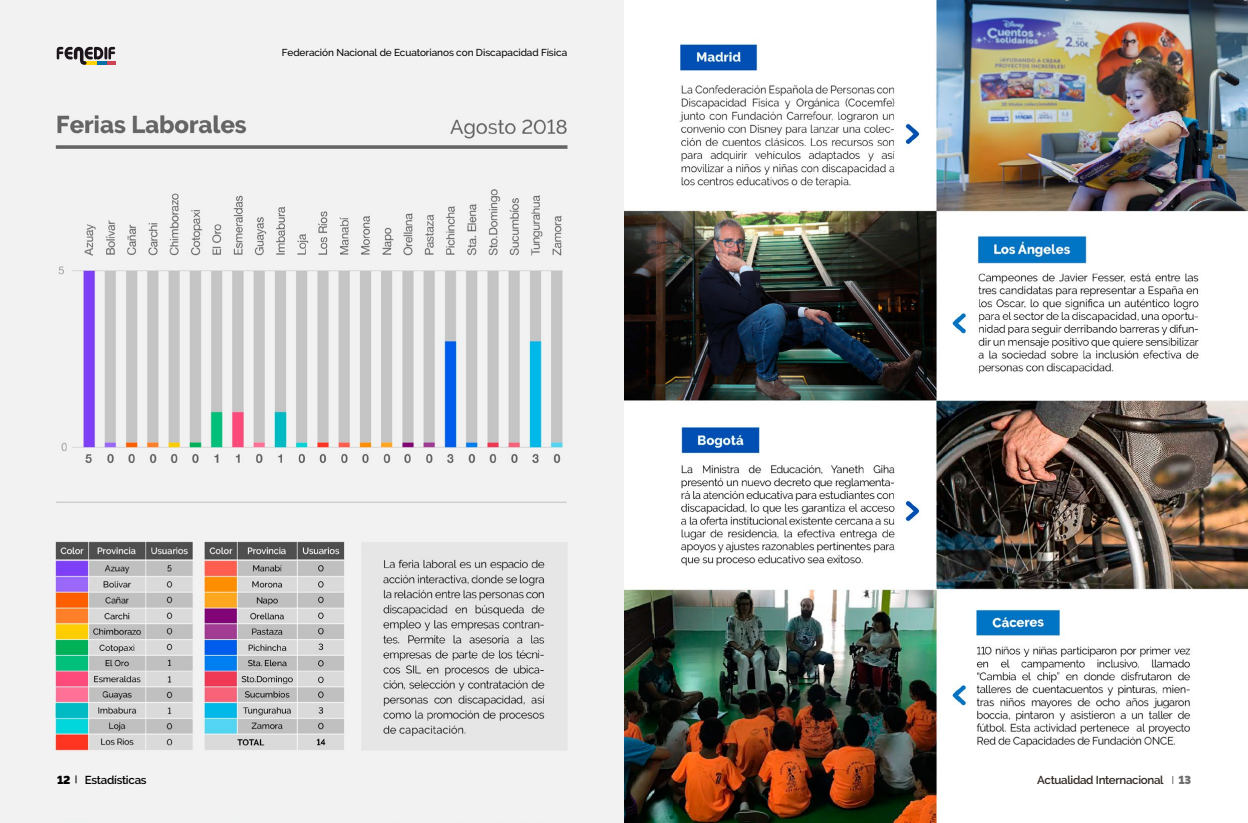
<style>
.page{position:relative;width:1248px;height:823px;background:#fff}
.page>*{position:absolute;margin:0;border:0;box-sizing:border-box;transform-origin:0 0}
.t1{font:600 11.5px "Raleway";letter-spacing:-.025em;color:#2f2722}
.t2{font:600 11.5px "Raleway";letter-spacing:-.025em;color:#000}
.t3{font:900 11.5px "Raleway";color:#000}
.t4{font:900 11.5px "Raleway";color:#706f6f}
.t5{font:500 10px "Raleway";letter-spacing:-.005em;color:#000}
</style>
<div class="page">
<img style="left:0;top:0;width:1247px;height:822px">
<svg style="left:57px;top:47px;width:58px;height:18px"></svg>
<p class="t5" style="left:282px;top:47px;width:287px">Federación Nacional de Ecuatorianos con Discapacidad Física</p>
<p class="t3" style="left:57px;top:772px;width:15px">12</p>
<p class="t1" style="left:1037px;top:772px;width:128px">Actualidad Internacional</p>
<p class="t4" style="left:1178px;top:772px;width:14px">13</p>
<p class="t2" style="left:85px;top:772px;width:63px">Estadísticas</p>
</div>
